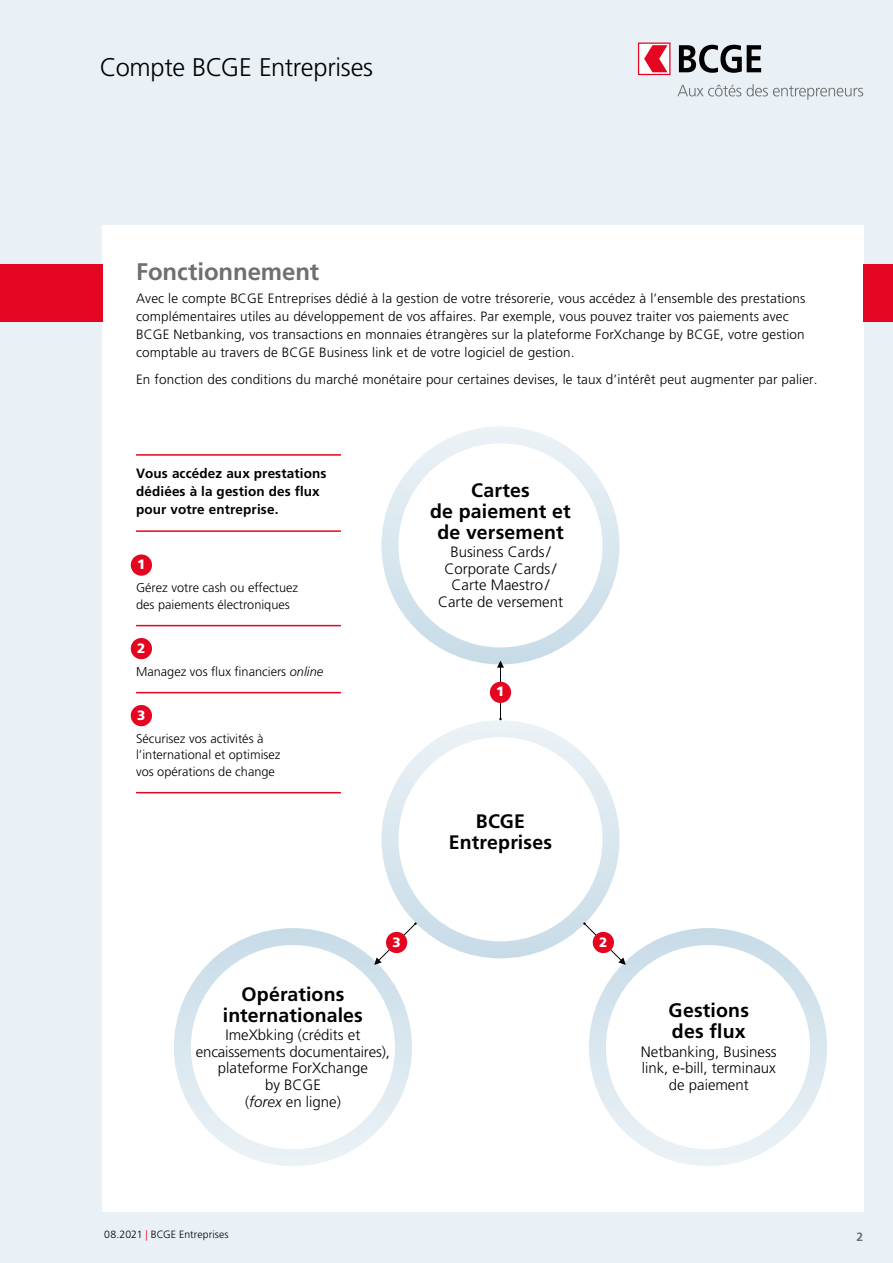
<style>
.page{position:relative;width:893px;height:1263px;background:#eaf1f6}
.page>*{position:absolute;margin:0;border:0;box-sizing:border-box;transform-origin:0 0}
.t1{font:300 25.5px "Frutiger LT Std";letter-spacing:-.015em;color:#000}
.t2{font:700 24px "Frutiger LT Std";letter-spacing:-.005em;color:#706f6f}
.t3{font:700 19.5px/21px "Frutiger LT Std";letter-spacing:.005em;color:#000;text-align:center}
.t4{font:300 15px/16.5px "Frutiger LT Std";color:#000;text-align:center}
.t5{font:300 13.5px/18px "Frutiger LT Std";letter-spacing:.01em;color:#000}
.t6{font:700 13.5px/18px "Frutiger LT Std";letter-spacing:.01em;color:#000}
.t7{font:900 13.5px "Frutiger";color:#fff}
.t8{font:300 12.75px/16.5px "Frutiger LT Std";color:#000}
.t9{font:700 12px "Frutiger LT Std";color:#706f6f}
.t10{font:300 10.5px "Frutiger LT Std";letter-spacing:.01em;color:#000}
.s1{font-style:italic}
.s2{color:#e40521}
</style>
<div class="page">
<div style="left:102px;top:225px;width:761px;height:987px;background:#fff"></div>
<div style="left:0;top:264px;width:102px;height:57px;background:#e40521"></div>
<div style="left:863px;top:264px;width:30px;height:57px;background:#e40521"></div>
<div style="left:381px;top:720px;width:239px;height:238px;background:linear-gradient(to bottom,#ecf3f7,#c8dce8);border-radius:50%"></div>
<div style="left:398px;top:737px;width:205px;height:204px;background:#fff;border-radius:50%"></div>
<div style="left:381px;top:426px;width:239px;height:238px;background:linear-gradient(to bottom,#ecf3f7,#c8dce8);border-radius:50%"></div>
<div style="left:398px;top:443px;width:205px;height:204px;background:#fff;border-radius:50%"></div>
<hr style="left:136px;top:625px;width:205px;height:1px;background:#e40521">
<hr style="left:136px;top:692px;width:205px;height:1px;background:#e40521">
<hr style="left:136px;top:792px;width:205px;height:1px;background:#e40521">
<div style="left:131px;top:554px;width:21px;height:22px;background:#e40521;border-radius:50%"></div>
<div style="left:131px;top:638px;width:21px;height:21px;background:#e40521;border-radius:50%"></div>
<div style="left:131px;top:705px;width:21px;height:21px;background:#e40521;border-radius:50%"></div>
<hr style="left:136px;top:454px;width:205px;height:2px;background:#e40521">
<hr style="left:136px;top:530px;width:205px;height:2px;background:#e40521">
<hr style="left:500px;top:664px;width:1px;height:55px;background:#000">
<svg style="left:497px;top:661px;width:7px;height:7px"></svg>
<div style="left:490px;top:682px;width:21px;height:21px;background:#e40521;border-radius:50%"></div>
<svg style="left:583px;top:922px;width:42px;height:42px"></svg>
<div style="left:593px;top:932px;width:21px;height:21px;background:#e40521;border-radius:50%"></div>
<svg style="left:375px;top:922px;width:42px;height:42px"></svg>
<div style="left:386px;top:932px;width:21px;height:21px;background:#e40521;border-radius:50%"></div>
<div style="left:174px;top:928px;width:238px;height:238px;background:linear-gradient(to bottom,#c7dbe7,#ecf3f7);border-radius:50%"></div>
<div style="left:191px;top:945px;width:204px;height:204px;background:#fff;border-radius:50%"></div>
<div style="left:589px;top:928px;width:238px;height:238px;background:linear-gradient(to bottom,#c8dce7,#ecf3f7);border-radius:50%"></div>
<div style="left:606px;top:945px;width:204px;height:204px;background:#fff;border-radius:50%"></div>
<svg style="left:677px;top:84px;width:186px;height:16px"></svg>
<svg style="left:638px;top:43px;width:32px;height:32px"></svg>
<svg style="left:679px;top:45px;width:82px;height:28px"></svg>
<h1 class="t1" style="left:100px;top:52px;width:275px">Compte BCGE Entreprises</h1>
<h2 class="t2" style="left:136px;top:258px;width:185px">Fonctionnement</h2>
<p class="t5" style="left:136px;top:290px;width:671px">Avec le compte BCGE Entreprises dédié à la gestion de votre trésorerie, vous accédez à l’ensemble des prestations complémentaires utiles au développement de vos affaires. Par exemple, vous pouvez traiter vos paiements avec BCGE Netbanking, vos transactions en monnaies étrangères sur la plateforme ForXchange by BCGE, votre gestion comptable au travers de BCGE Business link et de votre logiciel de gestion.</p>
<p class="t5" style="left:136px;top:370px;width:683px">En fonction des conditions du marché monétaire pour certaines devises, le taux d’intérêt peut augmenter par palier.</p>
<p class="t6" style="left:136px;top:465px;width:192px">Vous accédez aux prestations dédiées à la gestion des flux pour votre entreprise.</p>
<p class="t7" style="left:137px;top:556px;width:10px">1</p>
<p class="t8" style="left:136px;top:580px;width:164px">Gérez votre cash ou effectuez des paiements électroniques</p>
<p class="t7" style="left:137px;top:640px;width:10px">2</p>
<p class="t8" style="left:136px;top:663px;width:189px">Managez vos flux financiers <span class="s1">online</span></p>
<p class="t7" style="left:137px;top:707px;width:10px">3</p>
<p class="t8" style="left:136px;top:730px;width:146px">Sécurisez vos activités à l’international et optimisez vos opérations de change</p>
<h3 class="t3" style="left:430px;top:480px;width:142px">Cartes<br>de paiement et de versement</h3>
<p class="t4" style="left:438px;top:544px;width:126px">Business Cards/<br>Corporate Cards/<br>Carte Maestro/<br>Carte de versement</p>
<p class="t7" style="left:496px;top:683px;width:10px">1</p>
<h3 class="t3" style="left:449px;top:811px;width:105px">BCGE<br>Entreprises</h3>
<p class="t7" style="left:392px;top:934px;width:10px">3</p>
<p class="t7" style="left:599px;top:934px;width:10px">2</p>
<h3 class="t3" style="left:223px;top:984px;width:142px">Opérations internationales</h3>
<p class="t4" style="left:196px;top:1027px;width:196px">ImeXbking (crédits et encaissements documentaires), plateforme ForXchange<br>by BCGE<br>(<span class="s1">forex</span> en ligne)</p>
<h3 class="t3" style="left:669px;top:1000px;width:82px;text-align:left">Gestions des flux</h3>
<p class="t4" style="left:641px;top:1044px;width:137px">Netbanking, Business link, e-bill, terminaux de paiement</p>
<p class="t10" style="left:104px;top:1229px;width:126px">08.2021 <span class="s2">|</span> BCGE Entreprises</p>
<p class="t9" style="left:856px;top:1230px;width:8px">2</p>
</div>
